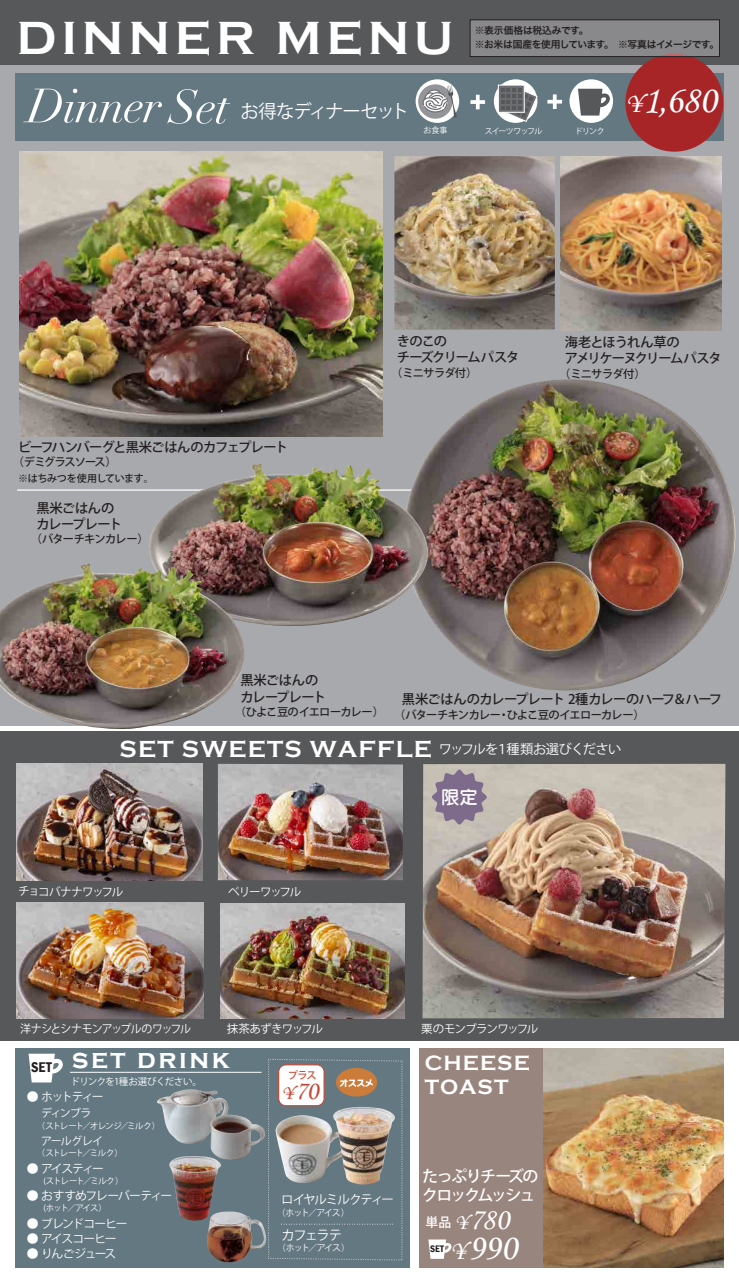
<style>
.page{position:relative;width:739px;height:1283px;background:#fff}
.page>*{position:absolute;margin:0;border:0;box-sizing:border-box;transform-origin:0 0}
.t1{font:700 47.88px "Copperplate Gothic";letter-spacing:.1em;color:#fff}
.t2{font:39.12px "Monotype Corsiva";color:#fff}
.t3{font:37.25px "Monotype Corsiva";color:#fff}
.t4{font:31px "Monotype Corsiva";color:#fff}
.t5{font:700 27.38px "Copperplate Gothic";letter-spacing:.1em;color:#fff}
.t6{font:26.88px "Monotype Corsiva";color:#c64832}
.t7{font:700 23.88px "Copperplate Gothic";letter-spacing:.05em;color:#fff}
.t8{font:700 21.25px/23.8px "Copperplate Gothic";letter-spacing:.05em;color:#fff}
.t9{font:18.38px "Koz Go Pro";letter-spacing:-.06em;color:#fff}
.t10{font:18.38px "Seurat Pro DB";color:#fff}
.t11{font:500 16px/18.8px "Koz Go Pro";letter-spacing:-.105em;color:#fff}
.t12{font:500 13.25px/16.2px "Koz Go Pro";letter-spacing:-.07em;color:#231f20}
.t13{font:500 13.25px/16.2px "Koz Go Pro";letter-spacing:-.025em;color:#231f20}
.t14{font:500 13.25px "Koz Go Pro";letter-spacing:-.05em;color:#231f20}
.t15{font:500 13.25px/16.2px "Koz Go Pro";letter-spacing:-.095em;color:#231f20}
.t16{font:13.25px "Koz Go Pro";letter-spacing:-.11em;color:#fff}
.t17{font:500 12.88px "Koz Go Pro";color:#fff}
.t18{font:12.38px "Koz Go Pro";letter-spacing:-.085em;color:#fff}
.t19{font:11.75px "Koz Go Pro";letter-spacing:-.11em;color:#fff}
.t20{font:11.75px "Koz Go Pro";letter-spacing:-.08em;color:#fff}
.t21{font:11.75px "Koz Go Pro";letter-spacing:-.075em;color:#fff}
.t22{font:11.5px "Koz Go Pro";letter-spacing:-.07em;color:#fff;scale:.95 1}
.t23{font:11.5px "Koz Go Pro";letter-spacing:-.09em;color:#fff}
.t24{font:11.5px "Koz Go Pro";letter-spacing:-.12em;color:#fff}
.t25{font:11.5px "Koz Go Pro";letter-spacing:-.065em;color:#fff}
.t26{font:11.5px "Koz Go Pro";letter-spacing:-.11em;color:#fff}
.t27{font:500 11.25px "Koz Go Pro";letter-spacing:-.07em;color:#231f20}
.t28{font:500 11.25px "Koz Go Pro";letter-spacing:-.09em;color:#231f20}
.t29{font:11px "Koz Go Pro";letter-spacing:-.07em;color:#fff}
.t30{font:500 10.25px "Koz Go Pro";color:#c64832}
.t31{font:500 10px "Koz Go Pro";letter-spacing:-.03em;color:#231f20}
.t32{font:9.75px/13.8px "Hira Kaku Pro W6";letter-spacing:-.03em;color:#231f20}
.t33{font:600 condensed 9.75px "Franklin Gothic";color:#231f20}
.t34{font:9.5px "Koz Go Pro";letter-spacing:-.055em;color:#fff}
.t35{font:8.88px "Koz Go Pro";letter-spacing:-.13em;color:#fff}
.t36{font:8.38px "Koz Go Pro";letter-spacing:-.095em;color:#fff}
.t37{font:8px "Koz Go Pro";letter-spacing:-.08em;color:#fff}
.s1{font-size:28px}
.s2{font-family:"Koz Go Pro";font-weight:400;font-size:13.25px}
.s3{font-size:20.38px}
.s4{font-size:22.12px}
.s5{font-size:26.62px}
</style>
<div class="page">
<div style="left:0;top:66px;width:739px;height:660px;background:#a8a9ad"></div>
<div style="left:0;top:731px;width:739px;height:310px;background:#57585a"></div>
<div style="left:0;top:0;width:739px;height:65px;background:#57585a"></div>
<div style="left:15px;top:1048px;width:395px;height:220px;background:#647882"></div>
<div style="left:15px;top:73px;width:709px;height:68px;background:#647882"></div>
<hr style="left:17px;top:489px;width:707px;height:2px;background:#fff">
<img style="left:423px;top:379px;width:313px;height:312px">
<img style="left:146px;top:463px;width:287px;height:166px">
<img style="left:394px;top:156px;width:161px;height:174px">
<img style="left:19px;top:151px;width:364px;height:286px">
<img style="left:220px;top:903px;width:184px;height:115px">
<img style="left:16px;top:764px;width:187px;height:116px">
<img style="left:218px;top:764px;width:185px;height:116px">
<img style="left:16px;top:902px;width:188px;height:117px">
<img style="left:157px;top:1089px;width:108px;height:71px">
<img style="left:168px;top:1156px;width:54px;height:65px">
<img style="left:207px;top:1211px;width:60px;height:52px">
<img style="left:560px;top:156px;width:162px;height:175px">
<img style="left:422px;top:764px;width:303px;height:254px">
<img style="left:0;top:563px;width:247px;height:166px">
<img style="left:514px;top:1048px;width:209px;height:220px">
<div style="left:419px;top:1048px;width:123px;height:219px;background:#98857d"></div>
<svg style="left:23px;top:89px;width:207px;height:35px"></svg>
<div style="left:625px;top:54px;width:98px;height:98px;background:#a72427;border-radius:50%"></div>
<div style="left:470px;top:20px;width:249px;height:37px;background:#89898b"></div>
<div style="left:470px;top:19px;width:250px;height:38px;border:1px solid #231f20"></div>
<svg style="left:428px;top:1239px;width:24px;height:20px"></svg>
<hr style="left:70px;top:1072px;width:192px;height:1px;background:#fff">
<svg style="left:268px;top:1059px;width:134px;height:201px"></svg>
<svg style="left:29px;top:1054px;width:34px;height:28px"></svg>
<div style="left:279px;top:1065px;width:45px;height:41px;background:#fff;border-radius:7px"></div>
<div style="left:278px;top:1064px;width:47px;height:42px;border:1px solid #c64832;border-radius:7px"></div>
<svg style="left:432px;top:770px;width:55px;height:55px;background:#968798"></svg>
<svg style="left:470px;top:100px;width:15px;height:4px"></svg>
<svg style="left:476px;top:95px;width:4px;height:14px"></svg>
<svg style="left:547px;top:100px;width:15px;height:4px"></svg>
<svg style="left:553px;top:94px;width:4px;height:15px"></svg>
<div style="left:494px;top:79px;width:43px;height:44px;background:#fff;border-radius:50%"></div>
<div style="left:498px;top:85px;width:27px;height:28px;background:#6c6d70;border:1px solid #fff"></div>
<svg style="left:501px;top:85px;width:37px;height:38px"></svg>
<div style="left:569px;top:79px;width:44px;height:44px;background:#fff;border-radius:50%"></div>
<svg style="left:578px;top:89px;width:32px;height:27px"></svg>
<div style="left:416px;top:79px;width:43px;height:44px;background:#fff;border-radius:50%"></div>
<svg style="left:418px;top:84px;width:35px;height:35px"></svg>
<svg style="left:422px;top:85px;width:35px;height:33px"></svg>
<h1 class="t1" style="left:17px;top:12px;width:438px">DINNER MENU</h1>
<h3 class="t9" style="left:240px;top:99px;width:170px">お得なディナーセット</h3>
<p class="t32" style="left:475px;top:23px;width:246px">※表示価格は税込みです。<br>※お米は国産を使用しています。　※写真はイメージです。</p>
<h2 class="t2" style="left:623px;top:76px;width:94px"><span class="s1">¥</span>1,680</h2>
<p class="t37" style="left:423px;top:125px;width:26px">お食事</p>
<p class="t37" style="left:485px;top:126px;width:59px">スイーツワッフル</p>
<p class="t37" style="left:575px;top:126px;width:31px">ドリンク</p>
<p class="t12" style="left:18px;top:440px;width:271px">ビーフハンバーグと黒米ごはんのカフェプレート</p>
<p class="t28" style="left:13px;top:455px;width:106px">（デミグラスソース）</p>
<p class="t31" style="left:18px;top:472px;width:137px">※はちみつを使用しています。</p>
<p class="t13" style="left:36px;top:500px;width:87px">黒米ごはんのカレープレート</p>
<p class="t27" style="left:31px;top:532px;width:120px">（バターチキンカレー）</p>
<p class="t15" style="left:397px;top:334px;width:124px">きのこの<br>チーズクリームパスタ</p>
<p class="t27" style="left:391px;top:365px;width:88px">（ミニサラダ付）</p>
<p class="t12" style="left:565px;top:335px;width:158px">海老とほうれん草の<br>アメリケーヌクリームパスタ</p>
<p class="t27" style="left:559px;top:366px;width:88px">（ミニサラダ付）</p>
<p class="t13" style="left:240px;top:673px;width:87px">黒米ごはんのカレープレート</p>
<p class="t27" style="left:235px;top:705px;width:151px">（ひよこ豆のイエローカレー）</p>
<p class="t14" style="left:402px;top:690px;width:322px">黒米ごはんのカレープレート 2種カレーのハーフ＆ハーフ</p>
<p class="t27" style="left:394px;top:708px;width:252px">（バターチキンカレー・ひよこ豆のイエローカレー）</p>
<h3 class="t7" style="left:120px;top:735px;width:503px">SET SWEETS WAFFLE <span class="s2">ワッフルを１種類お選びください</span></h3>
<p class="t24" style="left:18px;top:884px;width:107px">チョコバナナワッフル</p>
<p class="t26" style="left:228px;top:884px;width:75px">ベリーワッフル</p>
<h3 class="t10" style="left:441px;top:785px;width:38px">限定</h3>
<p class="t22" style="left:20px;top:1022px;width:182px">洋ナシとシナモンアップルのワッフル</p>
<p class="t25" style="left:227px;top:1022px;width:98px">抹茶あずきワッフル</p>
<h3 class="t5" style="left:31px;top:1043px;width:200px"><sub>SET</sub> set drink</h3>
<p class="t34" style="left:71px;top:1075px;width:133px">ドリンクを1種お選びください。</p>
<p class="t19" style="left:27px;top:1089px;width:78px">● ホットティー</p>
<p class="t29" style="left:41px;top:1106px;width:52px">ディンブラ</p>
<p class="t36" style="left:37px;top:1120px;width:125px">（ストレート／オレンジ／ミルク）</p>
<p class="t29" style="left:41px;top:1134px;width:63px">アールグレイ</p>
<p class="t36" style="left:37px;top:1148px;width:87px">（ストレート／ミルク）</p>
<p class="t19" style="left:27px;top:1161px;width:79px">● アイスティー</p>
<p class="t36" style="left:27px;top:1175px;width:98px">　　(ストレート／ミルク）</p>
<p class="t20" style="left:27px;top:1189px;width:147px">● おすすめフレーバーティー</p>
<p class="t36" style="left:27px;top:1203px;width:82px">　　(ホット／アイス）</p>
<p class="t21" style="left:27px;top:1216px;width:102px">● ブレンドコーヒー</p>
<p class="t19" style="left:27px;top:1231px;width:91px">● アイスコーヒー</p>
<p class="t19" style="left:27px;top:1246px;width:91px">● りんごジュース</p>
<p class="t30" style="left:288px;top:1068px;width:30px">プラス</p>
<h3 class="t6" style="left:280px;top:1074px;width:40px"><span class="s3">¥</span>70</h3>
<p class="t18" style="left:281px;top:1192px;width:114px">ロイヤルミルクティー</p>
<p class="t35" style="left:277px;top:1207px;width:75px">（ホット／アイス）</p>
<p class="t16" style="left:281px;top:1226px;width:62px">カフェラテ</p>
<p class="t35" style="left:277px;top:1242px;width:75px">（ホット／アイス）</p>
<p class="t23" style="left:421px;top:1022px;width:119px">栗のモンブランワッフル</p>
<h3 class="t8" style="left:425px;top:1051px;width:107px">CHEESE<br>TOAST</h3>
<h3 class="t11" style="left:422px;top:1168px;width:118px">たっぷりチーズのクロックムッシュ</h3>
<h3 class="t4" style="left:453px;top:1200px;width:57px"><span class="s4">¥</span>780</h3>
<p class="t17" style="left:426px;top:1214px;width:27px">単品</p>
<p class="t33" style="left:430px;top:1242px;width:15px">SET</p>
<h3 class="t3" style="left:448px;top:1225px;width:70px"><span class="s5">¥</span>990</h3>
</div>
